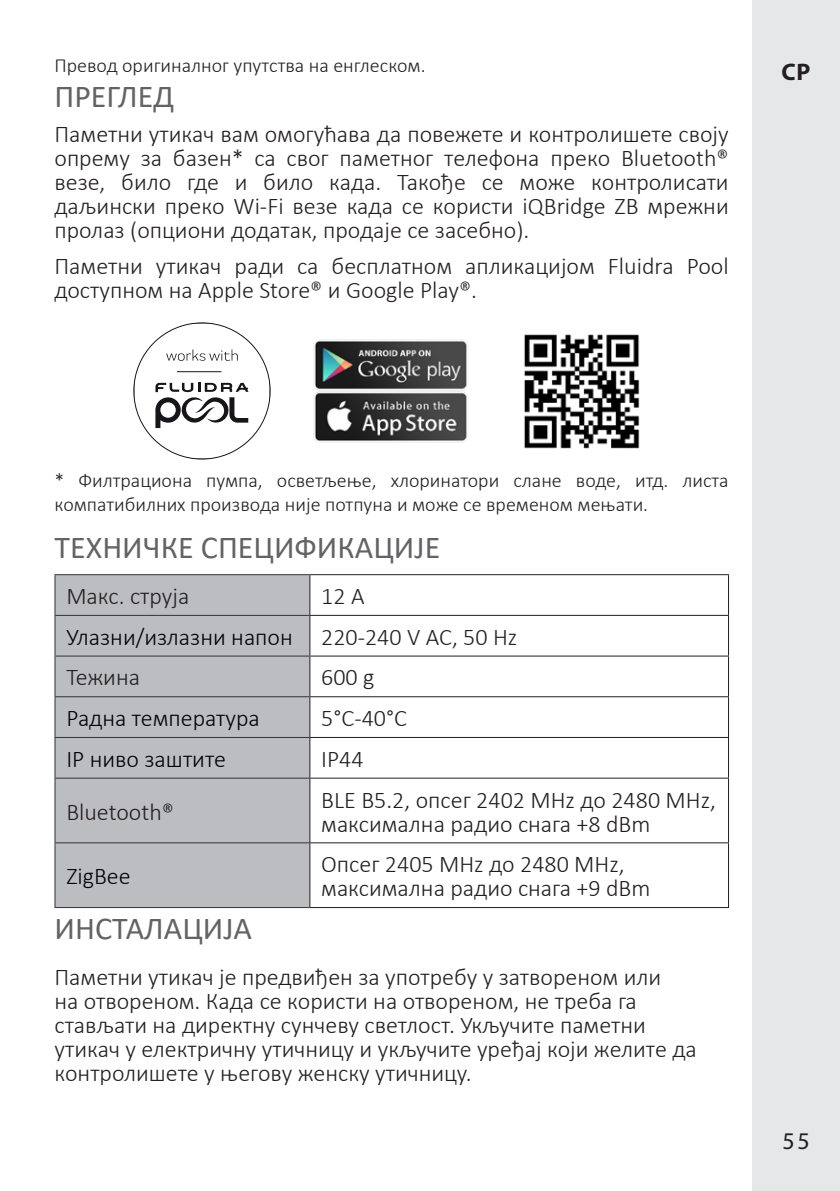
<style>
.page{position:relative;width:840px;height:1191px;background:#fff}
.page>*{position:absolute;margin:0;border:0;box-sizing:border-box;transform-origin:0 0}
.Medium{font:32px "Calibri";color:#636366}
.courant{font:300 24px/24px "Calibri";color:#231f20}
.courant-2{font:300 24px "Calibri";color:#020305}
.t1{font:24px "Myriad Pro";color:#231f20}
.t2{font:700 24px "Myriad Pro";color:#231f20}
.courant-3{font:300 20px/24px "Calibri";color:#231f20}
.notes{font:300 20px "Calibri";color:#231f20}
</style>
<div class="page">
<div style="left:751px;top:0;width:88px;height:1191px;background:#e6e7e9"></div>
<svg style="left:155px;top:383px;width:93px;height:45px"></svg>
<hr style="left:177px;top:371px;width:44px;height:1px;background:#18151a">
<svg style="left:166px;top:349px;width:71px;height:12px"></svg>
<img style="left:313px;top:339px;width:155px;height:104px">
<img style="left:524px;top:334px;width:116px;height:115px">
<div style="left:56px;top:575px;width:253px;height:332px;background:#bcbdc0"></div>
<hr style="left:54px;top:575px;width:2px;height:40px;background:#333">
<hr style="left:54px;top:614px;width:255px;height:2px;background:#333">
<hr style="left:54px;top:616px;width:2px;height:39px;background:#333">
<hr style="left:54px;top:655px;width:255px;height:2px;background:#333">
<hr style="left:54px;top:656px;width:2px;height:40px;background:#333">
<hr style="left:54px;top:696px;width:255px;height:1px;background:#333">
<hr style="left:54px;top:697px;width:2px;height:40px;background:#333">
<hr style="left:54px;top:737px;width:255px;height:1px;background:#333">
<hr style="left:54px;top:738px;width:2px;height:39px;background:#333">
<hr style="left:54px;top:777px;width:255px;height:2px;background:#333">
<hr style="left:54px;top:778px;width:2px;height:64px;background:#333">
<hr style="left:54px;top:842px;width:255px;height:1px;background:#333">
<hr style="left:54px;top:843px;width:2px;height:64px;background:#333">
<hr style="left:54px;top:907px;width:255px;height:1px;background:#333">
<hr style="left:309px;top:575px;width:1px;height:40px;background:#231f20">
<hr style="left:727px;top:575px;width:1px;height:40px;background:#231f20">
<hr style="left:309px;top:614px;width:419px;height:2px;background:#231f20">
<hr style="left:309px;top:616px;width:1px;height:39px;background:#231f20">
<hr style="left:727px;top:616px;width:1px;height:39px;background:#231f20">
<hr style="left:309px;top:655px;width:419px;height:2px;background:#231f20">
<hr style="left:309px;top:656px;width:1px;height:40px;background:#231f20">
<hr style="left:727px;top:656px;width:1px;height:40px;background:#231f20">
<hr style="left:309px;top:696px;width:419px;height:1px;background:#231f20">
<hr style="left:309px;top:697px;width:1px;height:40px;background:#231f20">
<hr style="left:727px;top:697px;width:1px;height:40px;background:#231f20">
<hr style="left:309px;top:737px;width:419px;height:1px;background:#231f20">
<hr style="left:309px;top:738px;width:1px;height:39px;background:#231f20">
<hr style="left:727px;top:738px;width:1px;height:39px;background:#231f20">
<hr style="left:309px;top:777px;width:419px;height:2px;background:#231f20">
<hr style="left:309px;top:778px;width:1px;height:64px;background:#231f20">
<hr style="left:727px;top:778px;width:1px;height:64px;background:#231f20">
<hr style="left:309px;top:842px;width:419px;height:1px;background:#231f20">
<hr style="left:309px;top:843px;width:1px;height:64px;background:#231f20">
<hr style="left:727px;top:843px;width:1px;height:64px;background:#231f20">
<hr style="left:309px;top:907px;width:419px;height:1px;background:#231f20">
<hr style="left:54px;top:574px;width:255px;height:1px;background:#333">
<hr style="left:309px;top:574px;width:419px;height:1px;background:#231f20">
<p class="notes" style="left:54px;top:53px;width:372px">Превод оригиналног упутства на енглеском.</p>
<p class="Medium" style="left:54px;top:74px;width:121px">ПРЕГЛЕД</p>
<p class="courant" style="left:54px;top:122px;width:675px;text-align:justify">Паметни утикач вам омогућава да повежете и контролишете своју опрему за базен* са свог паметног телефона преко Bluetooth® везе, било где и било када. Такође се може контролисати даљински преко Wi-Fi везе када се користи iQBridge ZB мрежни пролаз (опциони додатак, продаје се засебно).</p>
<p class="courant" style="left:54px;top:254px;width:675px">Паметни утикач ради са бесплатном апликацијом Fluidra Pool доступном на Apple Store® и Google Play®.</p>
<p class="t2" style="left:781px;top:59px;width:30px">CP</p>
<p class="courant-3" style="left:54px;top:468px;width:675px">* Филтрациона пумпа, осветљење, хлоринатори слане воде, итд. листа компатибилних производа није потпуна и може се временом мењати.</p>
<p class="Medium" style="left:54px;top:525px;width:387px">ТЕХНИЧКЕ СПЕЦИФИКАЦИЈЕ</p>
<p class="courant" style="left:66px;top:584px;width:124px">Макс. струја</p>
<p class="courant" style="left:321px;top:584px;width:45px">12 А</p>
<p class="courant-2" style="left:66px;top:622px;width:228px">Улазни/излазни напон</p>
<p class="courant" style="left:321px;top:624px;width:197px">220-240 V AC, 50 Hz</p>
<p class="courant" style="left:66px;top:665px;width:75px">Тежина</p>
<p class="courant" style="left:321px;top:665px;width:55px">600 g</p>
<p class="courant-2" style="left:66px;top:703px;width:195px">Радна температура</p>
<p class="courant" style="left:321px;top:706px;width:87px">5°C-40°C</p>
<p class="courant-2" style="left:66px;top:744px;width:161px">IP ниво заштите</p>
<p class="courant" style="left:321px;top:746px;width:44px">IP44</p>
<p class="courant" style="left:66px;top:799px;width:109px">Bluetooth®</p>
<p class="courant" style="left:321px;top:787px;width:396px">BLE В5.2, опсег 2402 MHz до 2480 MHz, максимална радио снага +8 dBm</p>
<p class="courant-2" style="left:66px;top:861px;width:66px">ZigBee</p>
<p class="courant" style="left:321px;top:852px;width:330px">Опсег 2405 MHz до 2480 MHz, максимална радио снага +9 dBm</p>
<p class="Medium" style="left:54px;top:906px;width:199px">ИНСТАЛАЦИЈА</p>
<p class="courant" style="left:54px;top:965px;width:643px">Паметни утикач је предвиђен за употребу у затвореном или<br>на отвореном. Када се користи на отвореном, не треба га стављати на директну сунчеву светлост. Укључите паметни утикач у електричну утичницу и укључите уређај који желите да контролишете у његову женску утичницу.</p>
<p class="t1" style="left:781px;top:1126px;width:29px">55</p>
</div>
